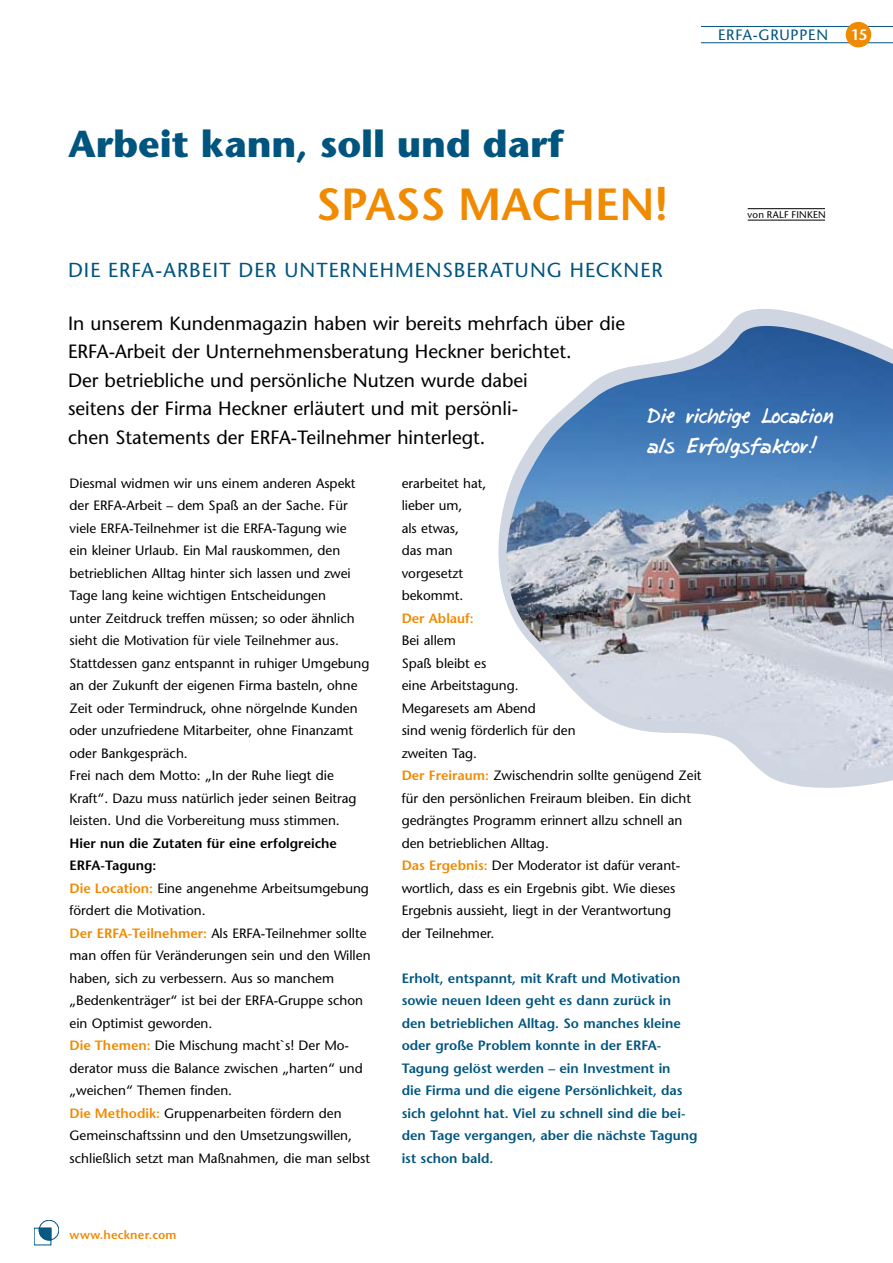
<style>
.page{position:relative;width:893px;height:1263px;background:#fff}
.page>*{position:absolute;margin:0;border:0;box-sizing:border-box;transform-origin:0 0}
.t1{font:600 45px "Stone Sans";color:#f08a00}
.t2{font:700 37.5px "Stone Sans";color:#00557f}
.t3{font:23.25px/30px "HANDSHRIFT";color:#fff}
.t4{font:20.25px "Stone Sans";letter-spacing:.05em;color:#00557f}
.t5{font:19.2px/28.5px "Stone Sans";color:#000}
.t6{font:15px "Stone Sans";letter-spacing:.05em;color:#00557f}
.t7{font:600 15px "Stone Sans";color:#fff}
.t8{font:13.5px/22.5px "Stone Sans";color:#000}
.t9{font:600 13.5px/22.5px "Stone Sans";color:#00557f}
.t10{font:600 13.5px "Stone Sans";color:#f08a00}
.t11{font:600 12px "Stone Sans";letter-spacing:.015em;color:#f08a00}
.t12{font:9.75px "Stone Sans";letter-spacing:.03em;color:#000}
.s1{font-weight:600}
.s2{font-weight:600;color:#f08a00}
</style>
<div class="page">
<svg style="left:498px;top:309px;width:395px;height:479px"></svg>
<svg style="left:34px;top:1220px;width:25px;height:25px"></svg>
<hr style="left:701px;top:26px;width:192px;height:1px;background:#00557f">
<hr style="left:701px;top:42px;width:192px;height:1px;background:#00557f">
<div style="left:846px;top:22px;width:25px;height:25px;background:#f08a00;border-radius:50%"></div>
<img style="left:505px;top:324px;width:388px;height:448px">
<hr style="left:748px;top:220px;width:77px;height:1px;background:#000">
<hr style="left:748px;top:208px;width:77px;height:1px;background:#000">
<h2 class="t2" style="left:68px;top:120px;width:497px">Arbeit kann, soll und darf</h2>
<h1 class="t1" style="left:316px;top:176px;width:353px">SPASS MACHEN!</h1>
<p class="t6" style="left:718px;top:26px;width:112px">ERFA-GRUPPEN</p>
<p class="t7" style="left:851px;top:25px;width:18px">15</p>
<p class="t12" style="left:748px;top:209px;width:80px">von RALF FINKEN</p>
<h3 class="t4" style="left:68px;top:257px;width:121px">DIE ERFA-Arbeit</h3>
<h3 class="t4" style="left:238px;top:257px;width:14px">der</h3>
<h3 class="t4" style="left:284px;top:257px;width:30px">Unternehmensberatung</h3>
<h3 class="t4" style="left:570px;top:257px;width:29px">Heckner</h3>
<p class="t5" style="left:68px;top:309px;width:559px">In unserem Kundenmagazin haben wir bereits mehrfach über die ERFA-Arbeit der Unternehmensberatung Heckner berichtet.<br>Der betriebliche und persönliche Nutzen wurde dabei<br>seitens der Firma Heckner erläutert und mit persönli-<br>chen Statements der ERFA-Teilnehmer hinterlegt.</p>
<h3 class="t3" style="left:647px;top:401px;width:188px">Die richtige Location als Erfolgsfaktor!</h3>
<p class="t8" style="left:70px;top:471px;width:301px">Diesmal widmen wir uns einem anderen Aspekt der ERFA-Arbeit – dem Spaß an der Sache. Für viele ERFA-Teilnehmer ist die ERFA-Tagung wie<br>ein kleiner Urlaub. Ein Mal rauskommen, den betrieblichen Alltag hinter sich lassen und zwei Tage lang keine wichtigen Entscheidungen<br>unter Zeitdruck treffen müssen; so oder ähnlich sieht die Motivation für viele Teilnehmer aus.<br>Stattdessen ganz entspannt in ruhiger Umgebung an der Zukunft der eigenen Firma basteln, ohne Zeit oder Termindruck, ohne nörgelnde Kunden oder unzufriedene Mitarbeiter, ohne Finanzamt oder Bankgespräch.<br>Frei nach dem Motto: „In der Ruhe liegt die Kraft“. Dazu muss natürlich jeder seinen Beitrag leisten. Und die Vorbereitung muss stimmen.</p>
<p class="t8" style="left:70px;top:831px;width:303px"><span class="s1">Hier nun die Zutaten für eine erfolgreiche ERFA-Tagung:<br></span><span class="s2">Die Location:</span> Eine angenehme Arbeitsumgebung fördert die Motivation.<br><span class="s2">Der ERFA-Teilnehmer:</span> Als ERFA-Teilnehmer sollte man offen für Veränderungen sein und den Willen haben, sich zu verbessern. Aus so manchem „Bedenkenträger“ ist bei der ERFA-Gruppe schon ein Optimist geworden.<br><span class="s2">Die Themen:</span> Die Mischung macht`s! Der Mo&shy;derator muss die Balance zwischen „harten“ und „weichen“ Themen finden.<br><span class="s2">Die Methodik:</span> Gruppenarbeiten fördern den Gemeinschaftssinn und den Umsetzungswillen, schließlich setzt man Maßnahmen, die man selbst</p>
<p class="t11" style="left:70px;top:1227px;width:108px">www.heckner.com</p>
<p class="t8" style="left:402px;top:471px;width:86px">erarbeitet hat, lieber um,<br>als etwas,<br>das man vorgesetzt bekommt.</p>
<p class="t10" style="left:402px;top:609px;width:74px">Der Ablauf:</p>
<p class="t8" style="left:402px;top:629px;width:301px">Bei allem<br>Spaß bleibt es<br>eine Arbeitstagung.<br>Megaresets am Abend<br>sind wenig förderlich für den<br>zweiten Tag.<br><span class="s2">Der Freiraum:</span> Zwischendrin sollte genügend Zeit für den persönlichen Freiraum bleiben. Ein dicht gedrängtes Programm erinnert allzu schnell an den betrieblichen Alltag.<br><span class="s2">Das Ergebnis:</span> Der Moderator ist dafür verant&shy;wortlich, dass es ein Ergebnis gibt. Wie dieses<br>Ergebnis aussieht, liegt in der Verantwortung<br>der Teilnehmer.</p>
<p class="t9" style="left:402px;top:966px;width:297px">Erholt, entspannt, mit Kraft und Motivation sowie neuen Ideen geht es dann zurück in den betrieblichen Alltag. So manches kleine oder große Problem konnte in der ERFA-Tagung gelöst werden – ein Investment in<br>die Firma und die eigene Persönlichkeit, das sich gelohnt hat. Viel zu schnell sind die bei&shy;den Tage vergangen, aber die nächste Tagung ist schon bald.</p>
</div>
